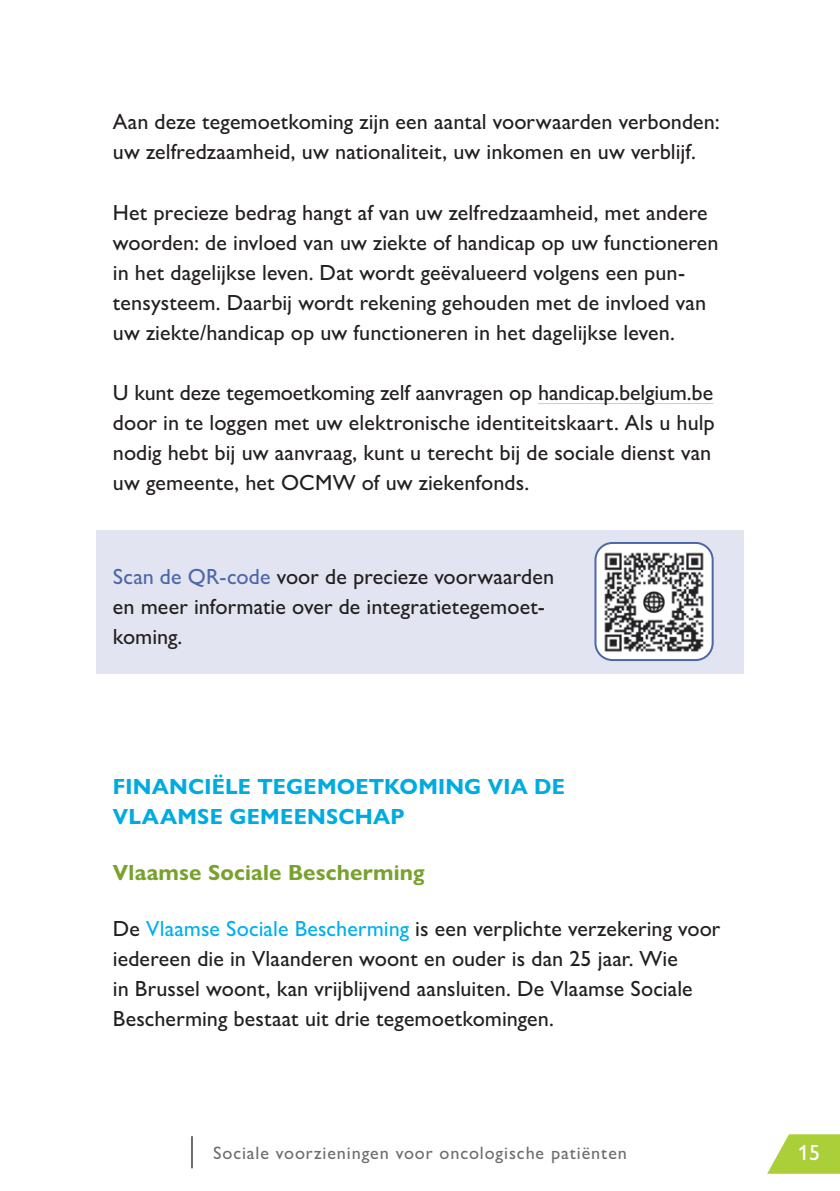
<style>
.page{position:relative;width:840px;height:1191px;background:#fff}
.page>*{position:absolute;margin:0;border:0;box-sizing:border-box;transform-origin:0 0}
.t1{font:500 22px/30px "Gill Sans Nova";letter-spacing:.005em;color:#231f20}
.t2{font:700 22px/30px "Gill Sans Nova";letter-spacing:.01em;color:#00abe1}
.t3{font:700 22px "Gill Sans Nova";letter-spacing:.01em;color:#78a22d}
.t4{font:500 22px "Gill Sans Nova";color:#fff}
.t5{font:500 18px "Gill Sans Nova";letter-spacing:.05em;color:#6c6d70}
.s1{color:#4e67a9}
.s2{color:#00aeef}
</style>
<div class="page">
<svg style="left:767px;top:1134px;width:72px;height:39px"></svg>
<hr style="left:191px;top:1136px;width:2px;height:32px;background:#6c6d70">
<div style="left:96px;top:530px;width:647px;height:143px;background:#e2e5f1"></div>
<img style="left:597px;top:545px;width:113px;height:113px">
<div style="left:594px;top:542px;width:119px;height:119px;border:2px solid #4e67a9;border-radius:17px"></div>
<hr style="left:537px;top:403px;width:175px;height:1px;background:#9cdcf8">
<p class="t1" style="left:113px;top:107px;width:608px">Aan deze tegemoetkoming zijn een aantal voorwaarden verbonden: uw zelfredzaamheid, uw nationaliteit, uw inkomen en uw verblijf.</p>
<p class="t1" style="left:113px;top:197px;width:607px">Het precieze bedrag hangt af van uw zelfredzaamheid, met andere woorden: de invloed van uw ziekte of handicap op uw functioneren in het dagelijkse leven. Dat wordt geëvalueerd volgens een pun&shy;tensysteem. Daarbij wordt rekening gehouden met de invloed van uw ziekte/handicap op uw functioneren in het dagelijkse leven.</p>
<p class="t1" style="left:113px;top:377px;width:603px">U kunt deze tegemoetkoming zelf aanvragen op handicap.belgium.be door in te loggen met uw elektronische identiteitskaart. Als u hulp nodig hebt bij uw aanvraag, kunt u terecht bij de sociale dienst van uw gemeente, het OCMW of uw ziekenfonds.</p>
<p class="t1" style="left:113px;top:561px;width:442px"><span class="s1">Scan de QR-code</span> voor de precieze voorwaarden en meer informatie over de integratietegemoet&shy;koming.</p>
<p class="t2" style="left:113px;top:771px;width:453px">FINANCIËLE TEGEMOETKOMING VIA DE<br>VLAAMSE GEMEENSCHAP</p>
<p class="t3" style="left:113px;top:858px;width:313px">Vlaamse Sociale Bescherming</p>
<p class="t1" style="left:113px;top:913px;width:608px">De <span class="s2">Vlaamse Sociale Bescherming</span> is een verplichte verzekering voor iedereen die in Vlaanderen woont en ouder is dan 25 jaar. Wie<br>in Brussel woont, kan vrijblijvend aansluiten. De Vlaamse Sociale Bescherming bestaat uit drie tegemoetkomingen.</p>
<p class="t5" style="left:213px;top:1141px;width:415px">Sociale voorzieningen voor oncologische patiënten</p>
<p class="t4" style="left:797px;top:1138px;width:23px">15</p>
</div>
